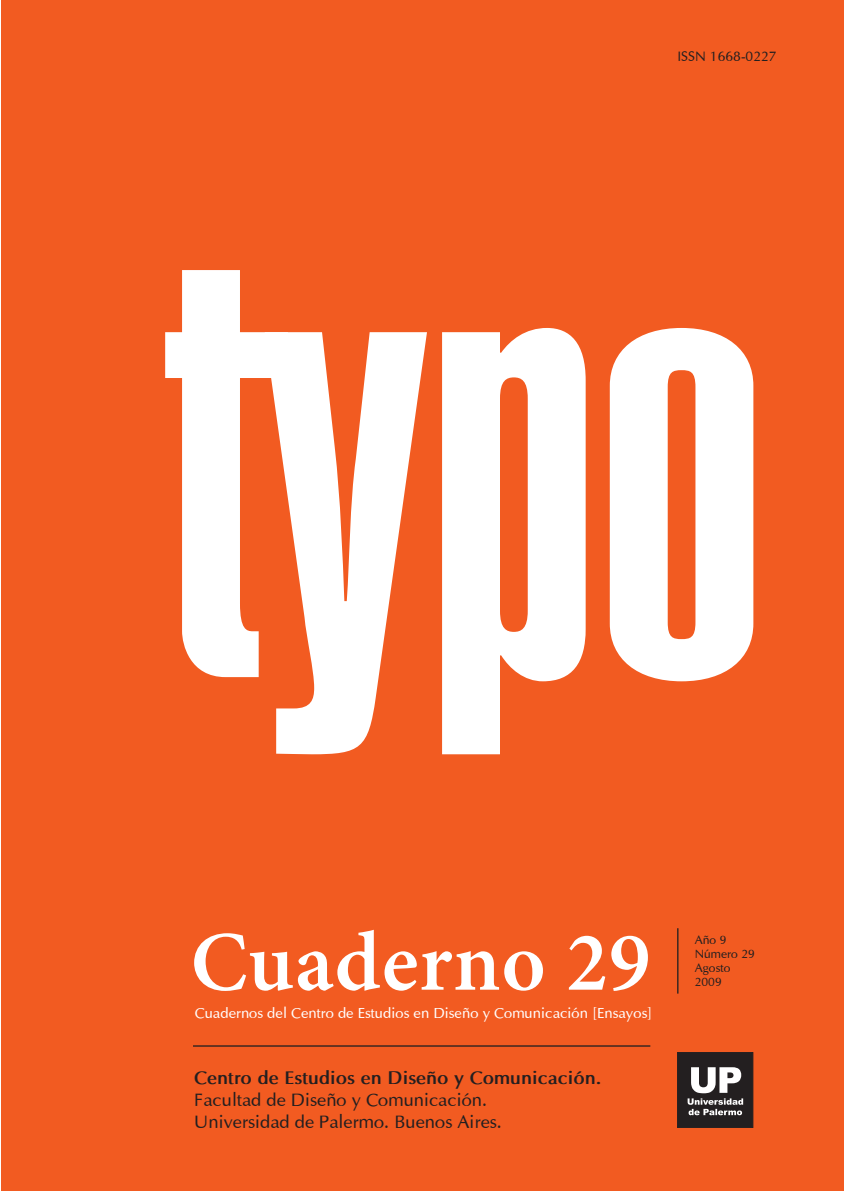
<style>
.page{position:relative;width:844px;height:1191px;background:#fff}
.page>*{position:absolute;margin:0;border:0;box-sizing:border-box;transform-origin:0 0}
.t1{font:600 84.88px "Minion Pro";letter-spacing:.01em;color:#fff}
.t2{font:18.38px/22.1px "Optima";color:#231f20}
.t3{font:700 18.38px "Optima";color:#231f20}
.t4{font:14.88px "Optima";color:#fff}
.t5{font:14px "Optima";color:#231f20}
.t6{font:12.25px/14px "Optima";color:#231f20}
</style>
<div class="page">
<div style="left:1px;top:0;width:842px;height:1191px;background:#f25b21"></div>
<svg style="left:165px;top:270px;width:99px;height:407px;fill:#fff"></svg>
<svg style="left:264px;top:332px;width:163px;height:422px;fill:#fff"></svg>
<svg style="left:442px;top:328px;width:143px;height:426px;fill:#fff"></svg>
<svg style="left:609px;top:328px;width:144px;height:353px;fill:#fff"></svg>
<div style="left:677px;top:1052px;width:75px;height:75px;background:#231f20"></div>
<svg style="left:687px;top:1067px;width:56px;height:48px"></svg>
<hr style="left:193px;top:1045px;width:457px;height:1px;background:#231f20">
<hr style="left:677px;top:928px;width:1px;height:65px;background:#231f20">
<p class="t5" style="left:677px;top:48px;width:101px">ISSN 1668-0227</p>
<h1 class="t1" style="left:190px;top:904px;width:461px">Cuaderno 29</h1>
<p class="t4" style="left:195px;top:1003px;width:459px">Cuadernos del Centro de Estudios en Diseño y Comunicación [Ensayos]</p>
<p class="t3" style="left:194px;top:1066px;width:409px">Centro de Estudios en Diseño y Comunicación.</p>
<p class="t2" style="left:194px;top:1088px;width:309px">Facultad de Diseño y Comunicación.<br>Universidad de Palermo. Buenos Aires.</p>
<p class="t6" style="left:694px;top:932px;width:62px">Año 9<br>Número 29<br>Agosto</p>
<p class="t6" style="left:694px;top:974px;width:29px">2009</p>
</div>
